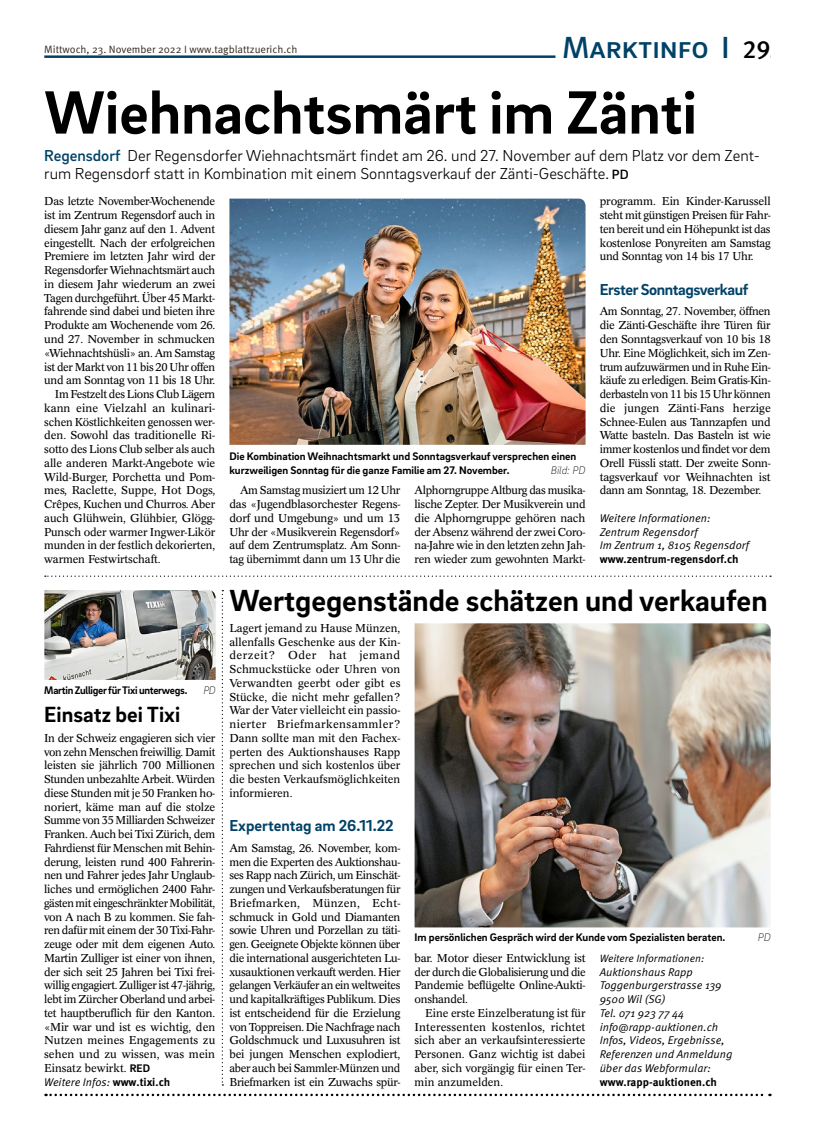
<style>
.page{position:relative;width:815px;height:1134px;background:#fff}
.page>*{position:absolute;margin:0;border:0;box-sizing:border-box;transform-origin:0 0}
.t1{font:700 62.5px "Brix Sans";color:#000}
.t2{font:700 31.25px "Brix Sans";color:#000}
.t3{font:500 31.25px "Brix Sans";color:#004267}
.t4{font:700 22.5px "Brix Sans";color:#000}
.t5{font:300 16.25px/18.1px "Brix Sans";color:#000}
.t6{font:700 16.25px "Brix Sans";letter-spacing:-.025em;color:#004267}
.t7{font:700 16.25px "Brix Sans";color:#004267}
.t8{font:11.25px/13.8px "Concorde Pro";letter-spacing:-.025em;color:#000;text-align:justify}
.t9{font:11.25px/13.8px "Meta Pro Norm Ita";color:#000}
.t10{font:700 11.25px/13.8px "Brix Sans";color:#000}
.t11{font:11.25px "Concorde Pro";letter-spacing:-.005em;color:#000}
.t12{font:700 11.25px "Meta Pro";color:#000}
.t13{font:700 11.25px "Brix Sans";letter-spacing:-.025em;color:#000}
.t14{font:11.25px "Concorde Pro";color:#000}
.t15{font:italic 200 11.25px "Brix Sans";color:#000}
.t16{font:10.62px "Meta Pro Norm";color:#332a1f}
.t17{font:10.62px "Meta Pro Norm Ita";color:#000}
.s1{font-family:"Meta Pro";font-size:25px;color:#000}
.s2{font-weight:500;color:#004267}
.s3{font-weight:500;font-size:13.75px}
.s4{font-family:"Brix Sans";font-weight:700}
.s5{font-family:"Meta Pro";font-weight:700}
</style>
<div class="page">
<hr style="left:44px;top:55px;width:727px;height:3px;background:#004267">
<hr style="left:555px;top:54px;width:216px;height:4px;background:#fff">
<svg style="left:46px;top:1094px;width:724px;height:2px"></svg>
<img style="left:229px;top:199px;width:357px;height:246px">
<img style="left:415px;top:623px;width:356px;height:304px">
<svg style="left:45px;top:576px;width:726px;height:1px"></svg>
<img style="left:44px;top:590px;width:172px;height:90px">
<svg style="left:222px;top:590px;width:1px;height:495px"></svg>
<p class="t16" style="left:44px;top:41px;width:255px">Mittwoch, 23. November 2022 I www.tagblattzuerich.ch</p>
<h2 class="t3" style="left:563px;top:27px;width:210px">Marktinfo I <span class="s1">29</span></h2>
<h1 class="t1" style="left:44px;top:72px;width:654px">Wiehnachtsmärt im Zänti</h1>
<h3 class="t5" style="left:44px;top:146px;width:717px"><span class="s2">Regensdorf</span> Der Regensdorfer Wiehnachtsmärt findet am 26. und 27. November auf dem Platz vor dem Zent&shy;rum Regensdorf statt in Kombination mit einem Sonntagsverkauf der Zänti-Geschäfte. <span class="s3">PD</span></h3>
<p class="t8" style="left:44px;top:195px;width:173px">Das letzte November-Wochenende</p>
<p class="t8" style="left:44px;top:208px;width:172px">ist im Zentrum Regensdorf auch in</p>
<p class="t8" style="left:44px;top:222px;width:172px">diesem Jahr ganz auf den 1. Advent</p>
<p class="t8" style="left:44px;top:236px;width:172px">eingestellt. Nach der erfolgreichen</p>
<p class="t8" style="left:44px;top:250px;width:172px">Premiere im letzten Jahr wird der</p>
<p class="t8" style="left:44px;top:263px;width:173px">Regensdorfer Wiehnachtsmärt auch</p>
<p class="t8" style="left:44px;top:277px;width:173px">in diesem Jahr wiederum an zwei</p>
<p class="t8" style="left:44px;top:291px;width:172px">Tagen durchgeführt. Über 45 Markt-</p>
<p class="t8" style="left:44px;top:305px;width:172px">fahrende sind dabei und bieten ihre</p>
<p class="t8" style="left:44px;top:318px;width:172px">Produkte am Wochenende vom 26.</p>
<p class="t8" style="left:44px;top:332px;width:172px">und 27. November in schmucken</p>
<p class="t8" style="left:44px;top:346px;width:172px">«Wiehnachtshüsli» an. Am Samstag</p>
<p class="t8" style="left:44px;top:360px;width:172px">ist der Markt von 11 bis 20 Uhr offen</p>
<p class="t8" style="left:44px;top:373px;width:172px">und am Sonntag von 11 bis 18 Uhr.</p>
<p class="t8" style="left:55px;top:387px;width:162px">Im Festzelt des Lions Club Lägern</p>
<p class="t14" style="left:44px;top:400px;width:172px">kann eine Vielzahl an kulinari-</p>
<p class="t8" style="left:44px;top:415px;width:172px">schen Köstlichkeiten genossen wer-</p>
<p class="t11" style="left:44px;top:428px;width:172px">den. Sowohl das traditionelle Ri-</p>
<p class="t8" style="left:44px;top:442px;width:172px">sotto des Lions Club selber als auch</p>
<p class="t8" style="left:44px;top:456px;width:172px">alle anderen Markt-Angebote wie</p>
<p class="t8" style="left:44px;top:470px;width:172px">Wild-Burger, Porchetta und Pom-</p>
<p class="t11" style="left:44px;top:483px;width:173px">mes, Raclette, Suppe, Hot Dogs,</p>
<p class="t8" style="left:44px;top:497px;width:172px">Crêpes, Kuchen und Churros. Aber</p>
<p class="t8" style="left:44px;top:511px;width:173px">auch Glühwein, Glühbier, Glögg-</p>
<p class="t8" style="left:44px;top:525px;width:172px">Punsch oder warmer Ingwer-Likör</p>
<p class="t8" style="left:44px;top:538px;width:172px">munden in der festlich dekorierten,</p>
<p class="t8" style="left:44px;top:552px;width:118px">warmen Festwirtschaft.</p>
<p class="t8" style="left:600px;top:195px;width:172px">programm. Ein Kinder-Karussell steht mit günstigen Preisen für Fahr&shy;ten bereit und ein Höhepunkt ist das kostenlose Ponyreiten am Samstag und Sonntag von 14 bis 17 Uhr.</p>
<h3 class="t6" style="left:600px;top:279px;width:150px">Erster Sonntagsverkauf</h3>
<p class="t8" style="left:600px;top:305px;width:173px">Am Sonntag, 27. November, öffnen die Zänti-Geschäfte ihre Türen für den Sonntagsverkauf von 10 bis 18<br>Uhr. Eine Möglichkeit, sich im Zen&shy;trum aufzuwärmen und in Ruhe Ein&shy;käufe zu erledigen. Beim Gratis-Kin&shy;derbasteln von 11 bis 15 Uhr können die jungen Zänti-Fans herzige Schnee-Eulen aus Tannzapfen und Watte basteln. Das Basteln ist wie immer kostenlos und findet vor dem Orell Füssli statt. Der zweite Sonn&shy;tagsverkauf vor Weihnachten ist dann am Sonntag, 18. Dezember.</p>
<p class="t9" style="left:600px;top:510px;width:151px">Weitere Informationen:<br>Zentrum Regensdorf<br>Im Zentrum 1, 8105 Regensdorf</p>
<p class="t12" style="left:600px;top:550px;width:140px">www.zentrum-regensdorf.ch</p>
<p class="t10" style="left:229px;top:449px;width:348px">Die Kombination Weihnachtsmarkt und Sonntagsverkauf versprechen einen kurzweiligen Sonntag für die ganze Familie am 27. November.</p>
<p class="t15" style="left:551px;top:463px;width:36px">Bild: PD</p>
<p class="t8" style="left:229px;top:483px;width:173px;text-indent:11px">Am Samstag musiziert um 12 Uhr das «Jugendblasorchester Regens&shy;dorf und Umgebung» und um 13<br>Uhr der «Musikverein Regensdorf» auf dem Zentrumsplatz. Am Sonn&shy;tag übernimmt dann um 13 Uhr die</p>
<p class="t8" style="left:415px;top:483px;width:172px">Alphorngruppe Altburg das musika&shy;lische Zepter. Der Musikverein und die Alphorngruppe gehören nach der Absenz während der zwei Coro&shy;na-Jahre wie in den letzten zehn Jah&shy;ren wieder zum gewohnten Markt-</p>
<p class="t13" style="left:44px;top:682px;width:145px">Martin Zulliger für Tixi unterwegs.</p>
<p class="t15" style="left:203px;top:683px;width:14px">PD</p>
<h3 class="t4" style="left:44px;top:699px;width:138px">Einsatz bei Tixi</h3>
<p class="t8" style="left:44px;top:731px;width:173px">In der Schweiz engagieren sich vier von zehn Menschen freiwillig. Damit leisten sie jährlich 700 Millionen Stunden unbezahlte Arbeit. Würden diese Stunden mit je 50 Franken ho&shy;noriert, käme man auf die stolze Summe von 35 Milliarden Schweizer Franken. Auch bei Tixi Zürich, dem Fahrdienst für Menschen mit Behin&shy;derung, leisten rund 400 Fahrerin&shy;nen und Fahrer jedes Jahr Unglaub&shy;liches und ermöglichen 2400 Fahr&shy;gästen mit eingeschränkter Mobilität, von A nach B zu kommen. Sie fah&shy;ren dafür mit einem der 30 Tixi-Fahr&shy;zeuge oder mit dem eigenen Auto.<br>Martin Zulliger ist einer von ihnen, der sich seit 25 Jahren bei Tixi frei&shy;willig engagiert. Zulliger ist 47-jährig, lebt im Zürcher Oberland und arbei&shy;tet hauptberuflich für den Kanton. «Mir war und ist es wichtig, den Nutzen meines Engagements zu sehen und zu wissen, was mein Einsatz bewirkt. <span class="s4">RED</span></p>
<p class="t9" style="left:44px;top:1074px;width:128px">Weitere Infos: <span class="s5">www.tixi.ch</span></p>
<h2 class="t2" style="left:229px;top:580px;width:540px">Wertgegenstände schätzen und verkaufen</h2>
<p class="t8" style="left:229px;top:621px;width:173px">Lagert jemand zu Hause Münzen, allenfalls Geschenke aus der Kin&shy;derzeit? Oder hat jemand Schmuckstücke oder Uhren von Verwandten geerbt oder gibt es Stücke, die nicht mehr gefallen?<br>War der Vater vielleicht ein passio&shy;nierter Briefmarkensammler?<br>Dann sollte man mit den Fachex&shy;perten des Auktionshauses Rapp sprechen und sich kostenlos über die besten Verkaufsmöglichkeiten informieren.</p>
<h3 class="t7" style="left:229px;top:815px;width:166px">Expertentag am 26.11.22</h3>
<p class="t8" style="left:229px;top:841px;width:173px">Am Samstag, 26. November, kom&shy;men die Experten des Auktionshau&shy;ses Rapp nach Zürich, um Einschät&shy;zungen und Verkaufsberatungen für Briefmarken, Münzen, Echt&shy;schmuck in Gold und Diamanten sowie Uhren und Porzellan zu täti&shy;gen. Geeignete Objekte können über die international ausgerichteten Lu&shy;xusauktionen verkauft werden. Hier gelangen Verkäufer an ein weltweites und kapitalkräftiges Publikum. Dies ist entscheidend für die Erzielung von Toppreisen. Die Nachfrage nach Goldschmuck und Luxusuhren ist bei jungen Menschen explodiert, aber auch bei Sammler-Münzen und Briefmarken ist ein Zuwachs spür-</p>
<p class="t10" style="left:415px;top:930px;width:312px">Im persönlichen Gespräch wird der Kunde vom Spezialisten beraten.</p>
<p class="t15" style="left:758px;top:930px;width:15px">PD</p>
<p class="t8" style="left:415px;top:951px;width:173px">bar. Motor dieser Entwicklung ist der durch die Globalisierung und die Pandemie beflügelte Online-Aukti&shy;onshandel.</p>
<p class="t8" style="left:415px;top:1006px;width:172px;text-indent:11px">Eine erste Einzelberatung ist für Interessenten kostenlos, richtet sich aber an verkaufsinteressierte Personen. Ganz wichtig ist dabei aber, sich vorgängig für einen Ter&shy;min anzumelden.</p>
<p class="t17" style="left:600px;top:950px;width:106px">Weitere Informationen:</p>
<p class="t9" style="left:600px;top:964px;width:134px">Auktionshaus Rapp<br>Toggenburgerstrasse 139<br>9500 Wil (SG)<br>Tel. 071 923 77 44 info@rapp-auktionen.ch<br>Infos, Videos, Ergebnisse,<br>Referenzen und Anmeldung über das Webformular:</p>
<p class="t12" style="left:600px;top:1073px;width:119px">www.rapp-auktionen.ch</p>
</div>
